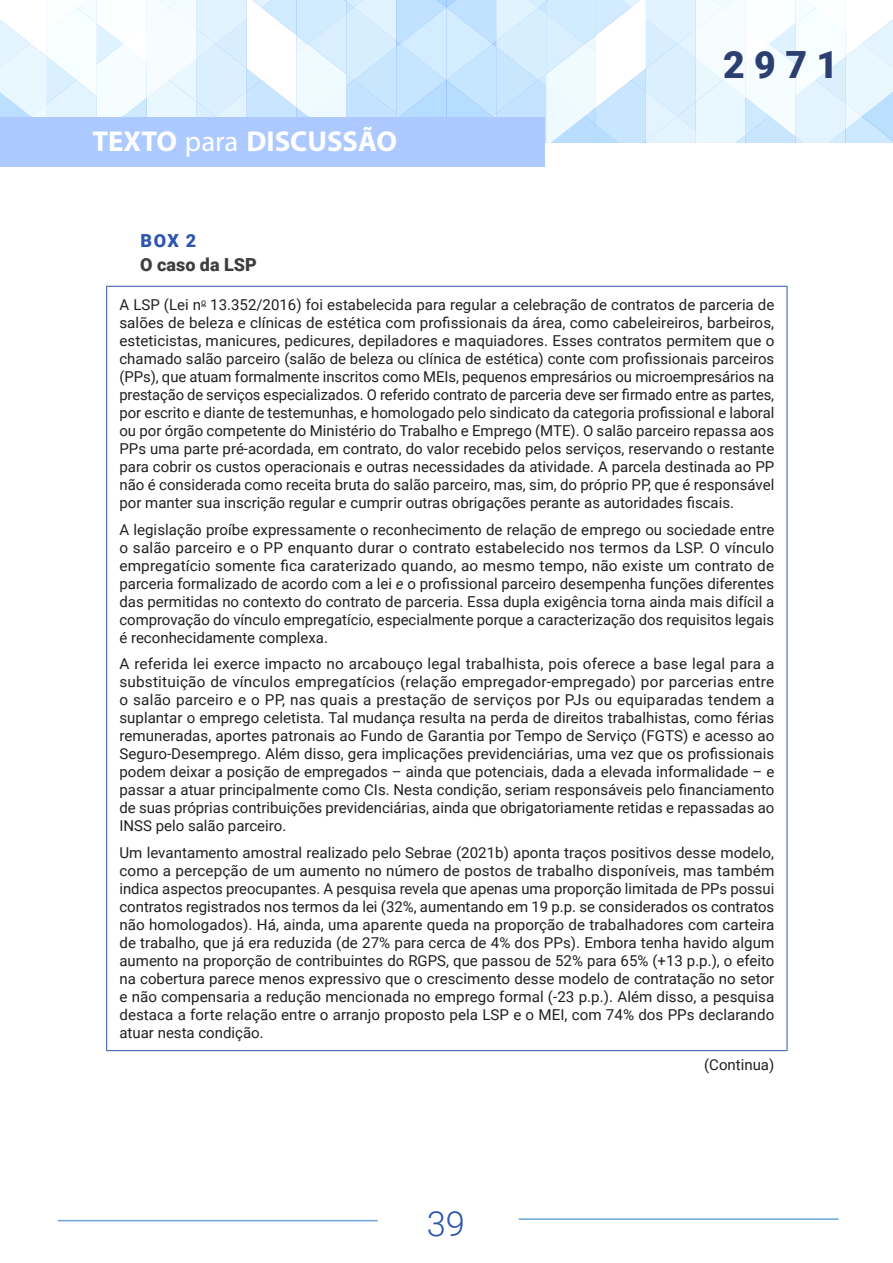
<style>
.page{position:relative;width:893px;height:1263px;background:#fff}
.page>*{position:absolute;margin:0;border:0;box-sizing:border-box;transform-origin:0 0}
.t1{font:900 37.5px "Roboto";color:#2c3f70}
.t2{font:300 34.5px "Roboto";color:#2c55ae}
.t3{font:700 28.8px "Myriad Pro";color:#fff}
.titulo_2_título_do_gráfico__sozinho{font:900 18px "Roboto";color:#3e3e3f}
.titulo_1_número{font:900 18px "Roboto";color:#2c55ae}
.miolo_tabela_1_esq{font:15px/18px "Roboto";color:#231f20;text-align:justify}
.s1{font-weight:400}
.s2{font-style:italic}
</style>
<div class="page">
<svg style="left:0;top:0;width:893px;height:143px"></svg>
<div style="left:0;top:118px;width:545px;height:49px;background:#accaff"></div>
<hr style="left:519px;top:1218px;width:319px;height:2px;background:#6fa5d9">
<hr style="left:58px;top:1220px;width:320px;height:1px;background:#6fa5d9">
<hr style="left:106px;top:286px;width:681px;height:1px;background:#2c55ae">
<hr style="left:106px;top:287px;width:1px;height:763px;background:#2c55ae">
<hr style="left:787px;top:287px;width:1px;height:763px;background:#2c55ae">
<hr style="left:106px;top:1050px;width:681px;height:1px;background:#2c55ae">
<h3 class="t3" style="left:92px;top:122px;width:306px">TEXTO <span class="s1">para</span> DISCUSSÃO</h3>
<h1 class="t1" style="left:723px;top:38px;width:116px">2971</h1>
<p class="titulo_1_número" style="left:141px;top:228px;width:57px">BOX 2</p>
<p class="titulo_2_título_do_gráfico__sozinho" style="left:140px;top:252px;width:118px">O caso da LSP</p>
<p class="miolo_tabela_1_esq" style="left:119px;top:295px;width:656px">A LSP (Lei n<sup>o</sup> 13.352/2016) foi estabelecida para regular a celebração de contratos de parceria de salões de beleza e clínicas de estética com profissionais da área, como cabeleireiros, barbeiros, esteticistas, manicures, pedicures, depiladores e maquiadores. Esses contratos permitem que o chamado salão parceiro (salão de beleza ou clínica de estética) conte com profissionais parceiros (PPs), que atuam formalmente inscritos como MEIs, pequenos empresários ou microempresários na prestação de serviços especializados. O referido contrato de parceria deve ser firmado entre as partes, por escrito e diante de testemunhas, e homologado pelo sindicato da categoria profissional e laboral ou por órgão competente do Ministério do Trabalho e Emprego (MTE). O salão parceiro repassa aos PPs uma parte pré-acordada, em contrato, do valor recebido pelos serviços, reservando o restante para cobrir os custos operacionais e outras necessidades da atividade. A parcela destinada ao PP não é considerada como receita bruta do salão parceiro, mas, sim, do próprio PP, que é responsável por manter sua inscrição regular e cumprir outras obrigações perante as autoridades fiscais.</p>
<p class="miolo_tabela_1_esq" style="left:119px;top:520px;width:656px">A legislação proíbe expressamente o reconhecimento de relação de emprego ou sociedade entre o salão parceiro e o PP enquanto durar o contrato estabelecido nos termos da LSP. O vínculo empregatício somente fica caraterizado quando, ao mesmo tempo, não existe um contrato de parceria formalizado de acordo com a lei <span class="s2">e</span> o profissional parceiro desempenha funções diferentes das permitidas no contexto do contrato de parceria. Essa dupla exigência torna ainda mais difícil a comprovação do vínculo empregatício, especialmente porque a caracterização dos requisitos legais é reconhecidamente complexa.</p>
<p class="miolo_tabela_1_esq" style="left:119px;top:654px;width:656px">A referida lei exerce impacto no arcabouço legal trabalhista, pois oferece a base legal para a substituição de vínculos empregatícios (relação empregador-empregado) por parcerias entre o salão parceiro e o PP, nas quais a prestação de serviços por PJs ou equiparadas tendem a suplantar o emprego celetista. Tal mudança resulta na perda de direitos trabalhistas, como férias remuneradas, aportes patronais ao Fundo de Garantia por Tempo de Serviço (FGTS) e acesso ao Seguro-Desemprego. Além disso, gera implicações previdenciárias, uma vez que os profissionais podem deixar a posição de empregados – ainda que potenciais, dada a elevada informalidade – e passar a atuar principalmente como CIs. Nesta condição, seriam responsáveis pelo financiamento de suas próprias contribuições previdenciárias, ainda que obrigatoriamente retidas e repassadas ao INSS pelo salão parceiro.</p>
<p class="miolo_tabela_1_esq" style="left:119px;top:843px;width:656px">Um levantamento amostral realizado pelo Sebrae (2021b) aponta traços positivos desse modelo, como a percepção de um aumento no número de postos de trabalho disponíveis, mas também indica aspectos preocupantes. A pesquisa revela que apenas uma proporção limitada de PPs possui contratos registrados nos termos da lei (32%, aumentando em 19 p.p. se considerados os contratos não homologados). Há, ainda, uma aparente queda na proporção de trabalhadores com carteira de trabalho, que já era reduzida (de 27% para cerca de 4% dos PPs). Embora tenha havido algum aumento na proporção de contribuintes do RGPS, que passou de 52% para 65% (+13 p.p.), o efeito na cobertura parece menos expressivo que o crescimento desse modelo de contratação no setor e não compensaria a redução mencionada no emprego formal (-23 p.p.). Além disso, a pesquisa destaca a forte relação entre o arranjo proposto pela LSP e o MEI, com 74% dos PPs declarando atuar nesta condição.</p>
<p class="miolo_tabela_1_esq" style="left:704px;top:1055px;width:72px">(Continua)</p>
<h2 class="t2" style="left:427px;top:1200px;width:40px">39</h2>
</div>
